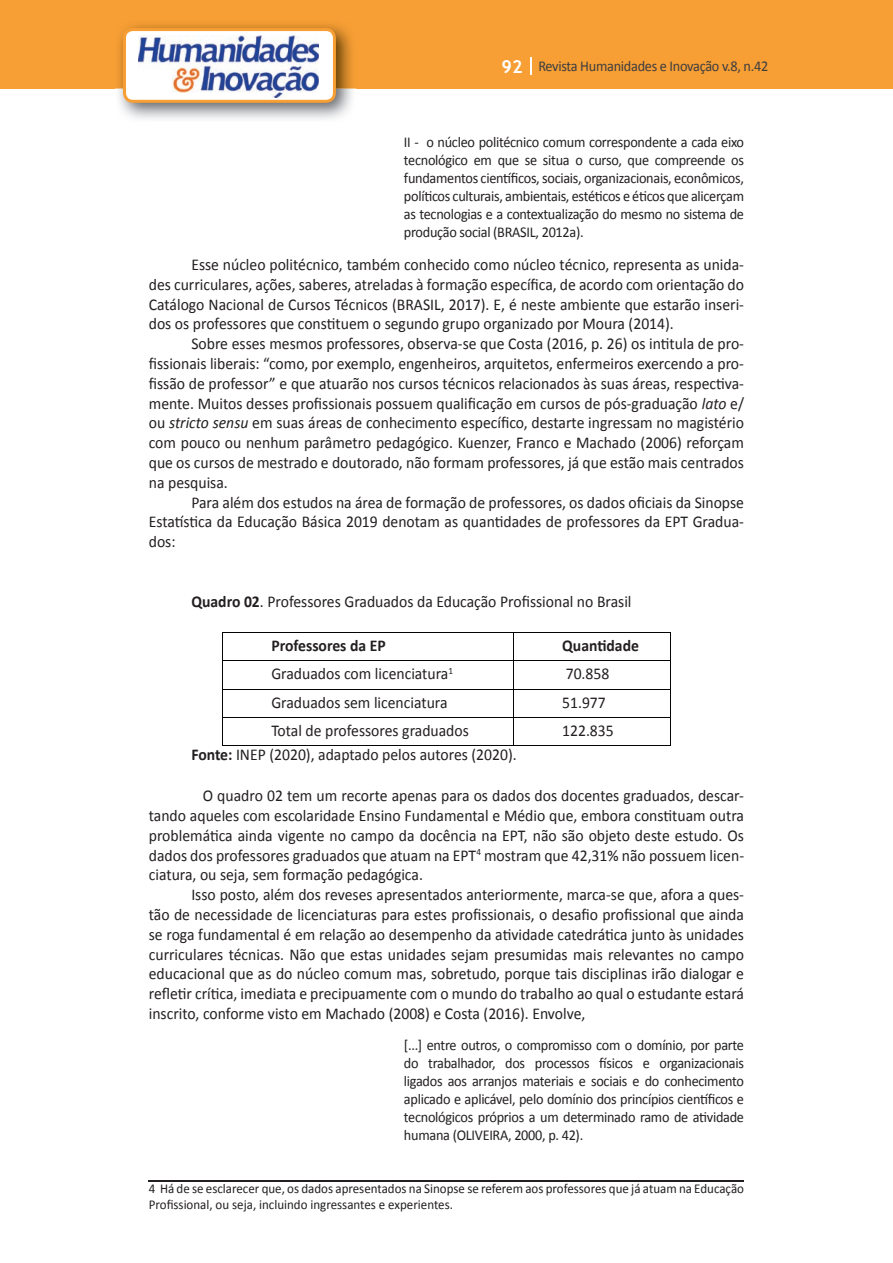
<style>
.page{position:relative;width:893px;height:1263px;background:#fff}
.page>*{position:absolute;margin:0;border:0;box-sizing:border-box;transform-origin:0 0}
.t1{font:16.5px/19.8px "Calibri";color:#231f20;text-align:justify;scale:.95 1}
.t2{font:700 16.5px "Calibri";color:#231f20;scale:.95 1}
.t3{font:15px/18px "Calibri";letter-spacing:-.02em;color:#231f20;text-align:justify;scale:.95 1}
.t4{font:15px "Calibri";letter-spacing:-.02em;color:#3e3e3f;scale:.95 1}
.t5{font:13.5px/16.2px "Calibri";color:#231f20;scale:.96 1}
.s1{font-family:"Trebuchet MS";font-weight:700;font-size:18px;color:#fff}
.s2{font-style:italic}
.s3{font-weight:700}
</style>
<div class="page">
<div style="left:0;top:0;width:893px;height:88px;background:#f79e34"></div>
<svg style="left:530px;top:57px;width:2px;height:18px"></svg>
<img style="left:115px;top:24px;width:241px;height:95px">
<svg style="left:123px;top:28px;width:213px;height:75px"></svg>
<hr style="left:222px;top:632px;width:292px;height:1px;background:#040503">
<hr style="left:514px;top:632px;width:156px;height:1px;background:#040503">
<hr style="left:222px;top:660px;width:292px;height:1px;background:#040503">
<hr style="left:514px;top:660px;width:156px;height:1px;background:#040503">
<hr style="left:222px;top:689px;width:292px;height:1px;background:#040503">
<hr style="left:514px;top:689px;width:156px;height:1px;background:#040503">
<hr style="left:222px;top:717px;width:292px;height:1px;background:#040503">
<svg style="left:222px;top:633px;width:1px;height:112px"></svg>
<hr style="left:514px;top:717px;width:156px;height:1px;background:#040503">
<svg style="left:513px;top:633px;width:1px;height:112px"></svg>
<svg style="left:670px;top:633px;width:1px;height:112px"></svg>
<hr style="left:222px;top:745px;width:292px;height:1px;background:#040503">
<hr style="left:514px;top:745px;width:156px;height:1px;background:#040503">
<hr style="left:149px;top:1180px;width:595px;height:1px;background:#231f20">
<p class="t4" style="left:501px;top:57px;width:282px"><span class="s1">92</span> Revista Humanidades e Inovação v.8, n.42</p>
<p class="t3" style="left:404px;top:133px;width:360px">II - o núcleo politécnico comum correspondente a cada eixo tecnológico em que se situa o curso, que compreende os fundamentos científicos, sociais, organizacionais, econômicos, políticos culturais, ambientais, estéticos e éticos que alicerçam as tecnologias e a contextualização do mesmo no sistema de produção social (BRASIL, 2012a).</p>
<p class="t1" style="left:149px;top:255px;width:628px;text-indent:43px">Esse núcleo politécnico, também conhecido como núcleo técnico, representa as unida&shy;des curriculares, ações, saberes, atreladas à formação específica, de acordo com orientação do Catálogo Nacional de Cursos Técnicos (BRASIL, 2017). E, é neste ambiente que estarão inseri&shy;dos os professores que constituem o segundo grupo organizado por Moura (2014).</p>
<p class="t1" style="left:149px;top:334px;width:628px;text-indent:43px">Sobre esses mesmos professores, observa-se que Costa (2016, p. 26) os intitula de pro&shy;fissionais liberais: “como, por exemplo, engenheiros, arquitetos, enfermeiros exercendo a pro&shy;fissão de professor” e que atuarão nos cursos técnicos relacionados às suas áreas, respectiva&shy;mente. Muitos desses profissionais possuem qualificação em cursos de pós-graduação <span class="s2">lato</span> e/ ou <span class="s2">stricto sensu</span> em suas áreas de conhecimento específico, destarte ingressam no magistério com pouco ou nenhum parâmetro pedagógico. Kuenzer, Franco e Machado (2006) reforçam que os cursos de mestrado e doutorado, não formam professores, já que estão mais centrados na pesquisa.</p>
<p class="t1" style="left:149px;top:492px;width:628px;text-indent:43px">Para além dos estudos na área de formação de professores, os dados oficiais da Sinopse Estatística da Educação Básica 2019 denotam as quantidades de professores da EPT Gradua&shy;dos:</p>
<p class="t1" style="left:191px;top:591px;width:465px"><span class="s3">Quadro 02</span>. Professores Graduados da Educação Profissional no Brasil</p>
<p class="t2" style="left:271px;top:635px;width:122px">Professores da EP</p>
<p class="t2" style="left:562px;top:635px;width:82px">Quantidade</p>
<p class="t1" style="left:271px;top:664px;width:193px">Graduados com licenciatura<sup>1</sup></p>
<p class="t1" style="left:566px;top:664px;width:47px">70.858</p>
<p class="t1" style="left:271px;top:693px;width:187px">Graduados sem licenciatura</p>
<p class="t1" style="left:562px;top:693px;width:47px">51.977</p>
<p class="t1" style="left:271px;top:721px;width:209px">Total de professores graduados</p>
<p class="t1" style="left:562px;top:721px;width:56px">122.835</p>
<p class="t1" style="left:191px;top:744px;width:344px"><span class="s3">Fonte:</span> INEP (2020), adaptado pelos autores (2020).</p>
<p class="t1" style="left:149px;top:786px;width:628px;text-indent:54px">O quadro 02 tem um recorte apenas para os dados dos docentes graduados, descar&shy;tando aqueles com escolaridade Ensino Fundamental e Médio que, embora constituam outra problemática ainda vigente no campo da docência na EPT, não são objeto deste estudo. Os dados dos professores graduados que atuam na EPT<sup>4</sup> mostram que 42,31% não possuem licen&shy;ciatura, ou seja, sem formação pedagógica.</p>
<p class="t1" style="left:149px;top:885px;width:628px;text-indent:43px">Isso posto, além dos reveses apresentados anteriormente, marca-se que, afora a ques&shy;tão de necessidade de licenciaturas para estes profissionais, o desafio profissional que ainda se roga fundamental é em relação ao desempenho da atividade catedrática junto às unidades curriculares técnicas. Não que estas unidades sejam presumidas mais relevantes no campo educacional que as do núcleo comum mas, sobretudo, porque tais disciplinas irão dialogar e refletir crítica, imediata e precipuamente com o mundo do trabalho ao qual o estudante estará inscrito, conforme visto em Machado (2008) e Costa (2016). Envolve,</p>
<p class="t3" style="left:404px;top:1036px;width:359px">[...] entre outros, o compromisso com o domínio, por parte do trabalhador, dos processos físicos e organizacionais ligados aos arranjos materiais e sociais e do conhecimento aplicado e aplicável, pelo domínio dos princípios científicos e tecnológicos próprios a um determinado ramo de atividade humana (OLIVEIRA, 2000, p. 42).</p>
<p class="t5" style="left:149px;top:1180px;width:621px">4 Há de se esclarecer que, os dados apresentados na Sinopse se referem aos professores que já atuam na Educação<br>Profissional, ou seja, incluindo ingressantes e experientes.</p>
</div>
